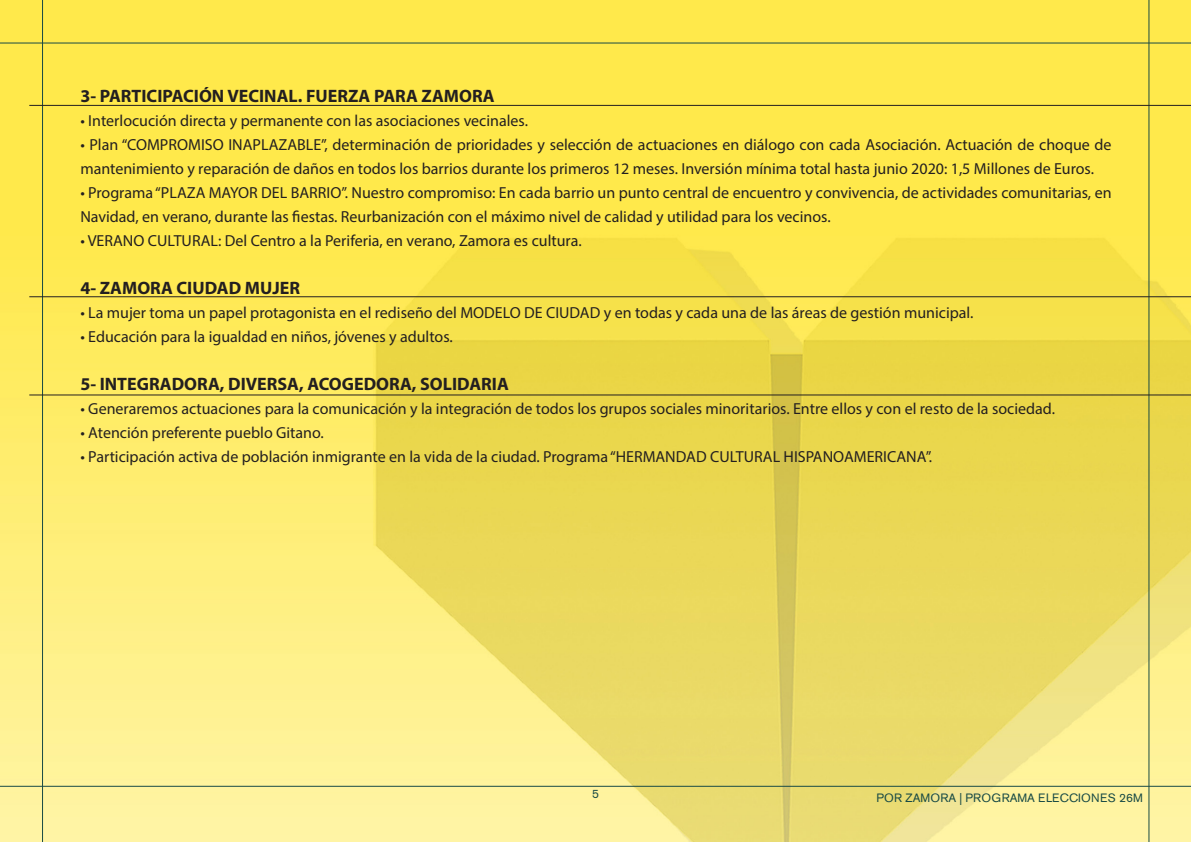
<style>
.page{position:relative;width:1191px;height:842px;background:#fff}
.page>*{position:absolute;margin:0;border:0;box-sizing:border-box;transform-origin:0 0}
.t1{font:700 18px "Myriad Pro";color:#231f20}
.t2{font:16px/24px "Myriad Pro";color:#231f20}
.t3{font:12px "Akzidenz Grotesk BE";letter-spacing:.02em;color:#184a45}
</style>
<div class="page">
<img style="left:0;top:0;width:1190px;height:842px">
<hr style="left:0;top:43px;width:1191px;height:1px;background:#184a45">
<hr style="left:42px;top:0;width:1px;height:842px;background:#184a45">
<hr style="left:0;top:786px;width:1191px;height:1px;background:#184a45">
<hr style="left:1148px;top:0;width:1px;height:842px;background:#184a45">
<hr style="left:29px;top:105px;width:1162px;height:1px;background:#231f20">
<hr style="left:29px;top:296px;width:1162px;height:1px;background:#231f20">
<hr style="left:29px;top:394px;width:1162px;height:1px;background:#231f20">
<p class="t1" style="left:80px;top:84px;width:416px">3- PARTICIPACIÓN VECINAL. FUERZA PARA ZAMORA</p>
<p class="t2" style="left:80px;top:108px;width:449px">• Interlocución directa y permanente con las asociaciones vecinales.</p>
<p class="t2" style="left:80px;top:132px;width:1032px">• Plan “COMPROMISO INAPLAZABLE”, determinación de prioridades y selección de actuaciones en diálogo con cada Asociación. Actuación de choque de mantenimiento y reparación de daños en todos los barrios durante los primeros 12 meses. Inversión mínima total hasta junio 2020: 1,5 Millones de Euros.</p>
<p class="t2" style="left:80px;top:180px;width:1032px">• Programa “PLAZA MAYOR DEL BARRIO”. Nuestro compromiso: En cada barrio un punto central de encuentro y convivencia, de actividades comunitarias, en<br>Navidad, en verano, durante las fiestas. Reurbanización con el máximo nivel de calidad y utilidad para los vecinos.</p>
<p class="t2" style="left:80px;top:228px;width:503px">• VERANO CULTURAL: Del Centro a la Periferia, en verano, Zamora es cultura.</p>
<p class="t1" style="left:80px;top:276px;width:221px">4- ZAMORA CIUDAD MUJER</p>
<p class="t2" style="left:80px;top:300px;width:894px">• La mujer toma un papel protagonista en el rediseño del MODELO DE CIUDAD y en todas y cada una de las áreas de gestión municipal.</p>
<p class="t2" style="left:80px;top:324px;width:374px">• Educación para la igualdad en niños, jóvenes y adultos.</p>
<p class="t1" style="left:80px;top:372px;width:430px">5- INTEGRADORA, DIVERSA, ACOGEDORA, SOLIDARIA</p>
<p class="t2" style="left:80px;top:396px;width:976px">• Generaremos actuaciones para la comunicación y la integración de todos los grupos sociales minoritarios. Entre ellos y con el resto de la sociedad.</p>
<p class="t2" style="left:80px;top:420px;width:245px">• Atención preferente pueblo Gitano.</p>
<p class="t2" style="left:80px;top:444px;width:853px">• Participación activa de población inmigrante en la vida de la ciudad. Programa “HERMANDAD CULTURAL HISPANOAMERICANA”.</p>
<p class="t3" style="left:592px;top:787px;width:8px">5</p>
<p class="t3" style="left:876px;top:791px;width:268px">POR ZAMORA | PROGRAMA ELECCIONES 26M</p>
</div>
